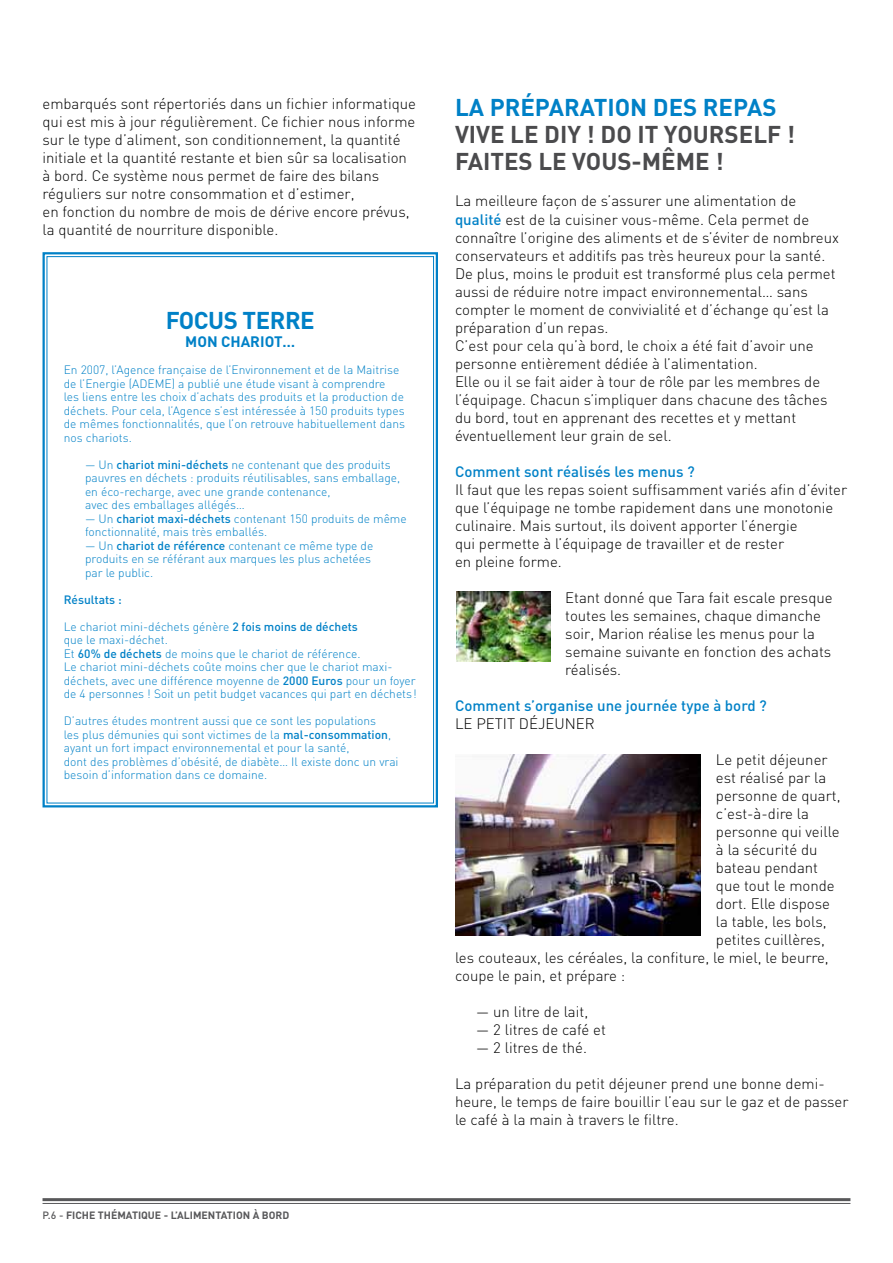
<style>
.page{position:relative;width:893px;height:1263px;background:#fff}
.page>*{position:absolute;margin:0;border:0;box-sizing:border-box;transform-origin:0 0}
.t1{font:700 24px/27px "DIN";color:#4b4b4d}
.t2{font:700 24px "DIN";color:#0081c7}
.t3{font:300 15px/18px "DIN";color:#000}
.t4{font:500 15px "DIN";color:#0081c7}
.t5{font:700 15px "DIN";color:#0081c7}
.t6{font:300 12px/13.5px "DIN";color:#0081c7}
.t7{font:500 12px "DIN";color:#0081c7}
.t8{font:700 10.5px "DIN";color:#58585a}
.s1{font-weight:500}
.s2{font-weight:500;color:#0081c7}
</style>
<div class="page">
<div style="left:43px;top:252px;width:395px;height:555px;border:2px solid #0081c7"></div>
<hr style="left:43px;top:1203px;width:807px;height:1px;background:#58585a">
<hr style="left:43px;top:1198px;width:807px;height:3px;background:#58585a">
<img style="left:456px;top:591px;width:95px;height:71px">
<img style="left:455px;top:755px;width:246px;height:181px">
<p class="t3" style="left:43px;top:94px;width:375px">embarqués sont répertoriés dans un fichier informatique qui est mis à jour régulièrement. Ce fichier nous informe sur le type d’aliment, son conditionnement, la quantité initiale et la quantité restante et bien sûr sa localisation à bord. Ce système nous permet de faire des bilans réguliers sur notre consommation et d’estimer,<br>en fonction du nombre de mois de dérive encore prévus, la quantité de nourriture disponible.</p>
<h1 class="t2" style="left:166px;top:305px;width:151px">FOCUS TERRE</h1>
<p class="t5" style="left:185px;top:332px;width:112px">M ON CHARIOT…</p>
<p class="t6" style="left:64px;top:363px;width:343px">En 2007, l’Agence française de l’Environnement et de la Maitrise de l’Energie (ADEME) a publié une étude visant à comprendre<br>les liens entre les choix d’achats des produits et la production de déchets. Pour cela, l’Agence s’est intéressée à 150 produits types de mêmes fonctionnalités, que l’on retrouve habituellement dans nos chariots.</p>
<p class="t6" style="left:85px;top:457px;width:317px">— Un <span class="s1">chariot mini-déchets</span> ne contenant que des produits pauvres en déchets : produits réutilisables, sans emballage, en éco-recharge, avec une grande contenance,<br>avec des emballages allégés…</p>
<p class="t6" style="left:85px;top:511px;width:323px">— Un <span class="s1">chariot maxi-déchets</span> contenant 150 produits de même fonctionnalité, mais très emballés.</p>
<p class="t6" style="left:85px;top:538px;width:290px">— Un <span class="s1">chariot de référence</span> contenant ce même type de produits en se référant aux marques les plus achetées par le public.</p>
<p class="t7" style="left:64px;top:592px;width:59px">Résultats :</p>
<p class="t6" style="left:64px;top:619px;width:354px">Le chariot mini-déchets génère <span class="s1">2 fois moins de déchets<br></span>que le maxi-déchet.<br>Et <span class="s1">60% de déchets</span> de moins que le chariot de référence.<br>Le chariot mini-déchets coûte moins cher que le chariot maxi&shy;déchets, avec une différence moyenne de <span class="s1">2000 Euros</span> pour un foyer de 4 personnes ! Soit un petit budget vacances qui part en déchets !</p>
<p class="t6" style="left:64px;top:714px;width:336px">D’autres études montrent aussi que ce sont les populations<br>les plus démunies qui sont victimes de la <span class="s1">mal-consommation</span>, ayant un fort impact environnemental et pour la santé,<br>dont des problèmes d’obésité, de diabète… Il existe donc un vrai besoin d’information dans ce domaine.</p>
<p class="t8" style="left:43px;top:1209px;width:82px"><span class="s1">P.6 -</span> FICHE THÉMATI</p>
<p class="t8" style="left:141px;top:1209px;width:56px">QUE - L’ALIMENTATION</p>
<p class="t8" style="left:253px;top:1209px;width:17px">ÀBORD</p>
<h1 class="t2" style="left:455px;top:92px;width:323px">LA PRÉPARATION DES REPAS</h1>
<h1 class="t1" style="left:455px;top:120px;width:342px">VIVE LE DIY ! DO IT YOURSELF !<br>FAITES LE VOUS-MÊME !</h1>
<p class="t3" style="left:455px;top:192px;width:386px">La meilleure façon de s’assurer une alimentation de <span class="s2">qualité</span> est de la cuisiner vous-même. Cela permet de connaître l’origine des aliments et de s’éviter de nombreux conservateurs et additifs pas très heureux pour la santé.<br>De plus, moins le produit est transformé plus cela permet aussi de réduire notre impact environnemental… sans compter le moment de convivialité et d’échange qu’est la préparation d’un repas.<br>C’est pour cela qu’à bord, le choix a été fait d’avoir une personne entièrement dédiée à l’alimentation.<br>Elle ou il se fait aider à tour de rôle par les membres de l’équipage. Chacun s’impliquer dans chacune des tâches du bord, tout en apprenant des recettes et y mettant éventuellement leur grain de sel.</p>
<p class="t4" style="left:455px;top:461px;width:241px">Comment sont réalisés les menus ?</p>
<p class="t3" style="left:455px;top:480px;width:394px">Il faut que les repas soient suffisamment variés afin d’éviter que l’équipage ne tombe rapidement dans une monotonie culinaire. Mais surtout, ils doivent apporter l’énergie<br>qui permette à l’équipage de travailler et de rester<br>en pleine forme.</p>
<p class="t3" style="left:565px;top:588px;width:269px">Etant donné que Tara fait escale presque toutes les semaines, chaque dimanche soir, Marion réalise les menus pour la semaine suivante en fonction des achats réalisés.</p>
<p class="t4" style="left:455px;top:695px;width:313px">Comment s’organise une journée type à bord ?</p>
<p class="t3" style="left:455px;top:714px;width:30px">Le petit</p>
<p class="t3" style="left:519px;top:714px;width:30px">déjeuner</p>
<p class="t3" style="left:716px;top:750px;width:113px">Le petit déjeuner</p>
<p class="t3" style="left:716px;top:768px;width:112px">est réalisé par la</p>
<p class="t3" style="left:716px;top:786px;width:126px">personne de quart,</p>
<p class="t3" style="left:716px;top:804px;width:95px">c’est-à-dire la</p>
<p class="t3" style="left:716px;top:822px;width:125px">personne qui veille</p>
<p class="t3" style="left:716px;top:840px;width:103px">à la sécurité du</p>
<p class="t3" style="left:716px;top:858px;width:104px">bateau pendant</p>
<p class="t3" style="left:716px;top:876px;width:120px">que tout le monde</p>
<p class="t3" style="left:716px;top:894px;width:116px">dort. Elle dispose</p>
<p class="t3" style="left:716px;top:912px;width:112px">la table, les bols,</p>
<p class="t3" style="left:716px;top:930px;width:110px">petites cuillères,</p>
<p class="t3" style="left:455px;top:948px;width:375px">les couteaux, les céréales, la confiture, le miel, le beurre,</p>
<p class="t3" style="left:455px;top:966px;width:172px">coupe le pain, et prépare :</p>
<p class="t3" style="left:476px;top:1002px;width:114px">— un litre de lait,</p>
<p class="t3" style="left:476px;top:1020px;width:131px">— 2 litres de café et</p>
<p class="t3" style="left:476px;top:1038px;width:112px">— 2 litres de thé.</p>
<p class="t3" style="left:455px;top:1074px;width:395px">La préparation du petit déjeuner prend une bonne demi&shy;heure, le temps de faire bouillir l’eau sur le gaz et de passer le café à la main à travers le filtre.</p>
</div>
